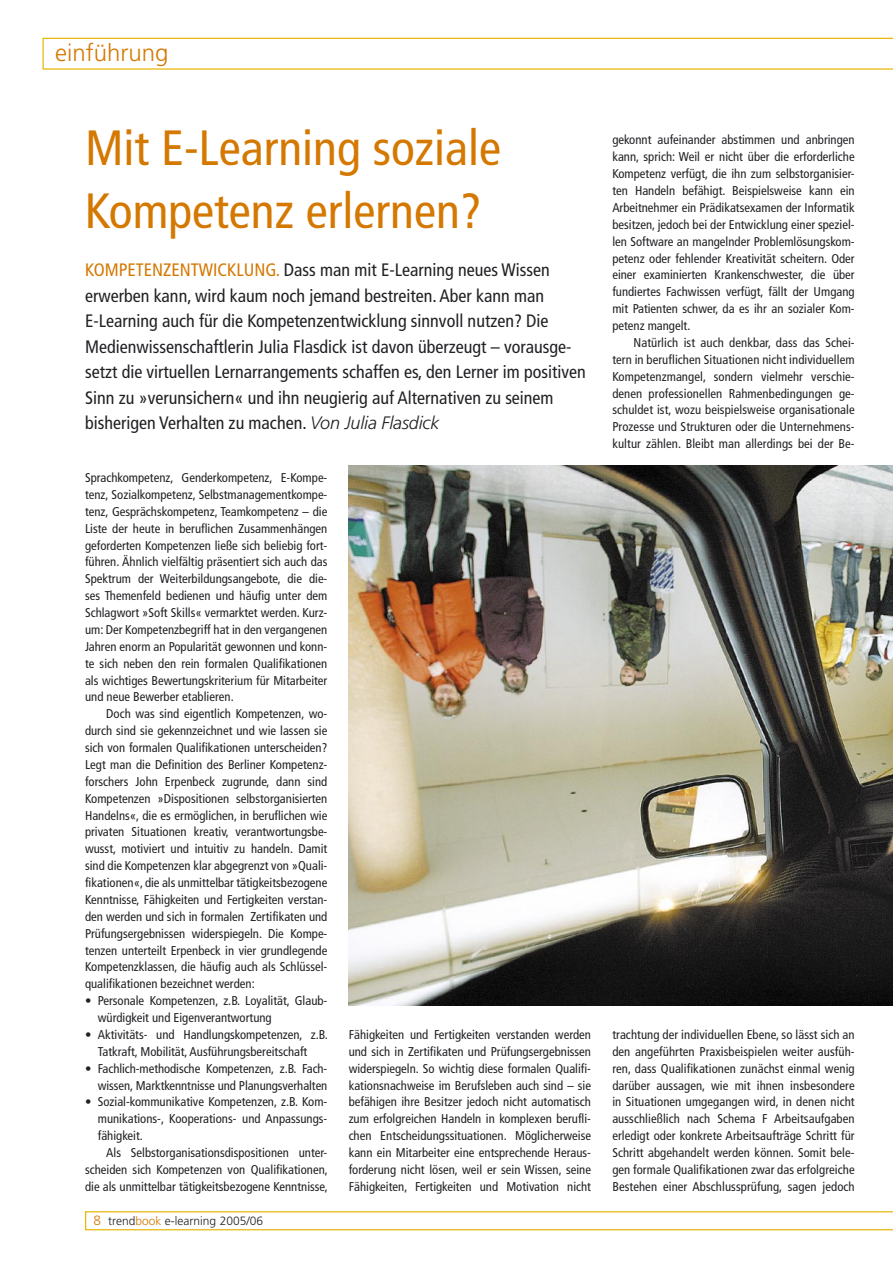
<style>
.page{position:relative;width:893px;height:1263px;background:#fff}
.page>*{position:absolute;margin:0;border:0;box-sizing:border-box;transform-origin:0 0}
.H0{font:condensed 49.5px/63px "Frutiger";color:#d47800}
.Rubrik{font:300 24px "Frutiger";color:#d47800}
.V0{font:condensed 18px/25.5px "Frutiger";color:#212125}
.G0{font:condensed 12.75px/16.8px "Frutiger";color:#212125;text-align:justify}
.G1{font:condensed 12.75px/16.8px "Frutiger";color:#212125;text-align:justify}
.t1{font:300 12px "Frutiger";color:#212125}
.s1{color:#d47800}
.s2{font-weight:300;font-style:italic;font-stretch:normal}
.s3{font-size:13.5px;color:#d47800}
</style>
<div class="page">
<svg style="left:43px;top:38px;width:850px;height:32px"></svg>
<svg style="left:85px;top:1211px;width:808px;height:19px"></svg>
<img style="left:349px;top:465px;width:544px;height:540px">
<p class="Rubrik" style="left:55px;top:39px;width:115px">einführung</p>
<p class="H0" style="left:85px;top:116px;width:417px">Mit E-Learning soziale<br>Kompetenz erlernen?</p>
<p class="V0" style="left:85px;top:257px;width:502px"><span class="s1">KOMPETENZENTWICKLUNG.</span> Dass man mit E-Learning neues Wissen erwerben kann, wird kaum noch jemand bestreiten. Aber kann man E-Learning auch für die Kompetenzentwicklung sinnvoll nutzen? Die Medienwissenschaftlerin Julia Flasdick ist davon überzeugt – vorausge&shy;setzt die virtuellen Lernarrangements schaffen es, den Lerner im positiven Sinn zu »verunsichern« und ihn neugierig auf Alternativen zu seinem bisherigen Verhalten zu machen. <span class="s2">Von Julia Flasdick</span></p>
<p class="G1" style="left:85px;top:469px;width:244px">Sprachkompetenz, Genderkompetenz, E-Kompe&shy;tenz, Sozialkompetenz, Selbstmanagementkompe&shy;tenz, Gesprächskompetenz, Teamkompetenz – die Liste der heute in beruflichen Zusammenhängen geforderten Kompetenzen ließe sich beliebig fort&shy;führen. Ähnlich vielfältig präsentiert sich auch das Spektrum der Weiterbildungsangebote, die die&shy;ses Themenfeld bedienen und häufig unter dem Schlagwort »Soft Skills« vermarktet werden. Kurz&shy;um: Der Kompetenzbegriff hat in den vergangenen Jahren enorm an Popularität gewonnen und konn&shy;te sich neben den rein formalen Qualifikationen als wichtiges Bewertungskriterium für Mitarbeiter und neue Bewerber etablieren.</p>
<p class="G0" style="left:85px;top:705px;width:244px;text-indent:21px">Doch was sind eigentlich Kompetenzen, wo&shy;durch sind sie gekennzeichnet und wie lassen sie sich von formalen Qualifikationen unterscheiden?<br>Legt man die Definition des Berliner Kompetenz&shy;forschers John Erpenbeck zugrunde, dann sind Kompetenzen »Dispositionen selbstorganisierten Handelns«, die es ermöglichen, in beruflichen wie privaten Situationen kreativ, verantwortungsbe&shy;wusst, motiviert und intuitiv zu handeln. Damit sind die Kompetenzen klar abgegrenzt von »Quali&shy;fikationen«, die als unmittelbar tätigkeitsbezogene Kenntnisse, Fähigkeiten und Fertigkeiten verstan&shy;den werden und sich in formalen Zertifikaten und Prüfungsergebnissen widerspiegeln. Die Kompe&shy;tenzen unterteilt Erpenbeck in vier grundlegende Kompetenzklassen, die häufig auch als Schlüssel&shy;qualifikationen bezeichnet werden:</p>
<p class="G1" style="left:98px;top:992px;width:231px;text-indent:-13px">• Personale Kompetenzen, z.B. Loyalität, Glaub&shy;würdigkeit und Eigenverantwortung</p>
<p class="G1" style="left:98px;top:1026px;width:232px;text-indent:-13px">• Aktivitäts- und Handlungskompetenzen, z.B.<br>Tatkraft, Mobilität, Ausführungsbereitschaft</p>
<p class="G1" style="left:85px;top:1060px;width:244px;text-align:right">• Fachlich-methodische Kompetenzen, z.B. Fach&shy;wissen, Marktkenntnisse und Planungsverhalten</p>
<p class="G1" style="left:98px;top:1094px;width:231px;text-indent:-13px">• Sozial-kommunikative Kompetenzen, z.B. Kom&shy;munikations-, Kooperations- und Anpassungs&shy;fähigkeit.</p>
<p class="G0" style="left:85px;top:1144px;width:244px;text-indent:21px">Als Selbstorganisationsdispositionen unter&shy;scheiden sich Kompetenzen von Qualifikationen, die als unmittelbar tätigkeitsbezogene Kenntnisse,</p>
<p class="t1" style="left:93px;top:1214px;width:171px"><span class="s3">8</span> trend<span class="s1">book</span> e-learning 2005/06</p>
<p class="G0" style="left:349px;top:1026px;width:244px">Fähigkeiten und Fertigkeiten verstanden werden und sich in Zertifikaten und Prüfungsergebnissen widerspiegeln. So wichtig diese formalen Qualifi&shy;kationsnachweise im Berufsleben auch sind – sie befähigen ihre Besitzer jedoch nicht automatisch zum erfolgreichen Handeln in komplexen berufli&shy;chen Entscheidungssituationen. Möglicherweise kann ein Mitarbeiter eine entsprechende Heraus&shy;forderung nicht lösen, weil er sein Wissen, seine Fähigkeiten, Fertigkeiten und Motivation nicht</p>
<p class="G0" style="left:612px;top:132px;width:244px">gekonnt aufeinander abstimmen und anbringen kann, sprich: Weil er nicht über die erforderliche Kompetenz verfügt, die ihn zum selbstorganisier&shy;ten Handeln befähigt. Beispielsweise kann ein Arbeitnehmer ein Prädikatsexamen der Informatik besitzen, jedoch bei der Entwicklung einer speziel&shy;len Software an mangelnder Problemlösungskom&shy;petenz oder fehlender Kreativität scheitern. Oder einer examinierten Krankenschwester, die über fundiertes Fachwissen verfügt, fällt der Umgang mit Patienten schwer, da es ihr an sozialer Kom&shy;petenz mangelt.</p>
<p class="G0" style="left:612px;top:334px;width:244px;text-indent:21px">Natürlich ist auch denkbar, dass das Schei&shy;tern in beruflichen Situationen nicht individuellem Kompetenzmangel, sondern vielmehr verschie&shy;denen professionellen Rahmenbedingungen ge&shy;schuldet ist, wozu beispielsweise organisationale Prozesse und Strukturen oder die Unternehmens&shy;kultur zählen. Bleibt man allerdings bei der Be-</p>
<p class="G0" style="left:612px;top:1026px;width:244px">trachtung der individuellen Ebene, so lässt sich an den angeführten Praxisbeispielen weiter ausfüh&shy;ren, dass Qualifikationen zunächst einmal wenig darüber aussagen, wie mit ihnen insbesondere in Situationen umgegangen wird, in denen nicht ausschließlich nach Schema F Arbeitsaufgaben erledigt oder konkrete Arbeitsaufträge Schritt für Schritt abgehandelt werden können. Somit bele&shy;gen formale Qualifikationen zwar das erfolgreiche Bestehen einer Abschlussprüfung, sagen jedoch</p>
</div>
